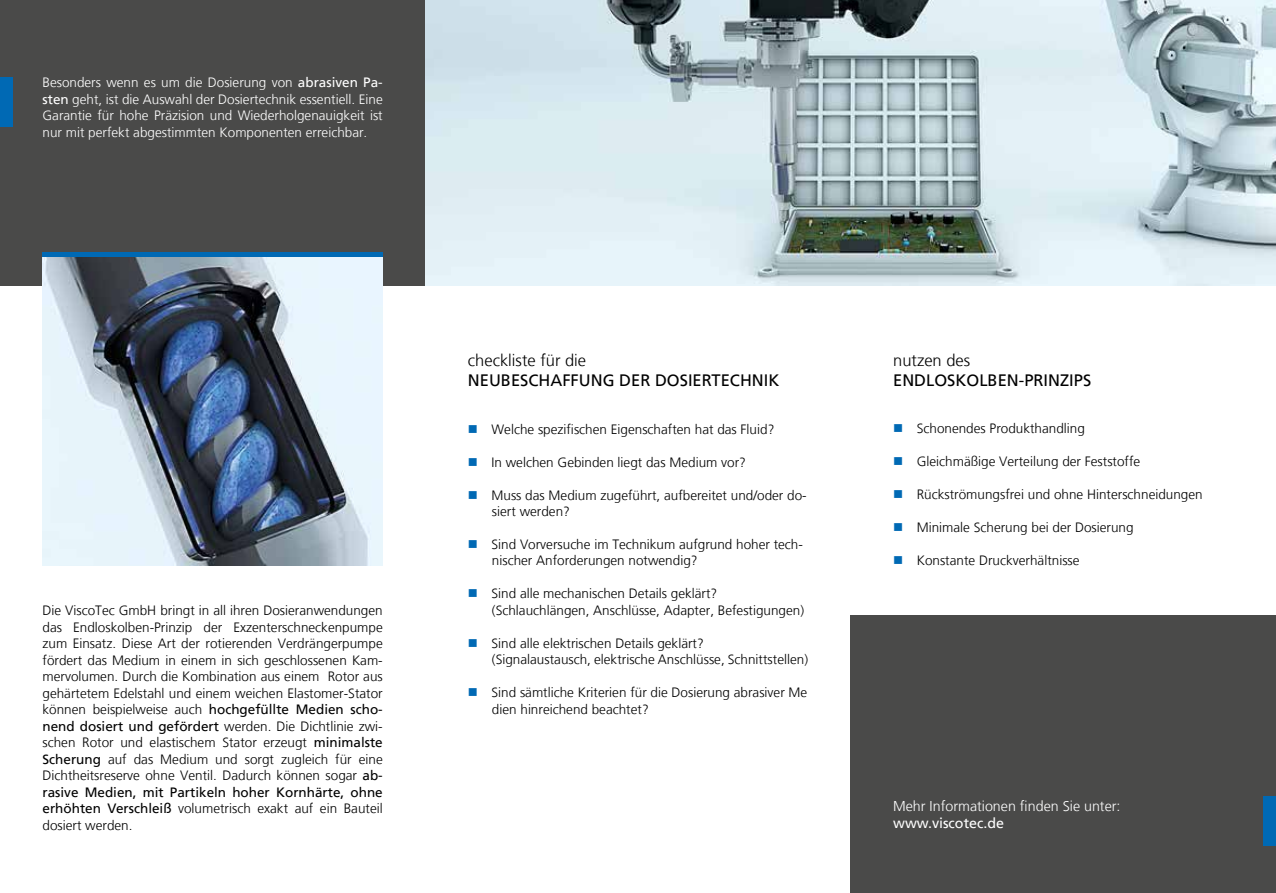
<style>
.page{position:relative;width:1276px;height:893px;background:#fff}
.page>*{position:absolute;margin:0;border:0;box-sizing:border-box;transform-origin:0 0}
.t1{font:16.5px "Frutiger LT";color:#000}
.t2{font:300 16.5px "Frutiger LT";color:#000}
.t3{font:300 14.25px "Frutiger LT";color:#fff}
.t4{font:14.25px "Frutiger LT";color:#fff}
.t5{font:300 13.5px/16.5px "Frutiger LT";color:#000}
.t6{font:300 13.5px/16.5px "Frutiger LT";color:#fff;text-align:justify}
.s1{font-weight:400}
.s2{color:#0069b4}
</style>
<div class="page">
<div style="left:850px;top:615px;width:426px;height:278px;background:#4a4a49"></div>
<div style="left:1263px;top:796px;width:13px;height:50px;background:#0069b4"></div>
<div style="left:0;top:0;width:425px;height:285px;background:#4a4a49"></div>
<div style="left:0;top:77px;width:13px;height:49px;background:#0069b4"></div>
<img style="left:43px;top:257px;width:340px;height:309px">
<div style="left:43px;top:252px;width:340px;height:5px;background:#0069b4"></div>
<img style="left:425px;top:0;width:851px;height:285px">
<p class="t6" style="left:43px;top:74px;width:342px">Besonders wenn es um die Dosierung von <span class="s1">abrasiven Pa&shy;sten</span> geht, ist die Auswahl der Dosiertechnik essentiell. Eine Garantie für hohe Präzision und Wiederholgenauigkeit ist nur mit perfekt abgestimmten Komponenten erreichbar.</p>
<p class="t5" style="left:43px;top:602px;width:342px;text-align:justify">Die ViscoTec GmbH bringt in all ihren Dosieranwendungen das Endloskolben-Prinzip der Exzenterschneckenpumpe zum Einsatz. Diese Art der rotierenden Verdrängerpumpe fördert das Medium in einem in sich geschlossenen Kam&shy;mervolumen. Durch die Kombination aus einem Rotor aus gehärtetem Edelstahl und einem weichen Elastomer-Stator können beispielweise auch <span class="s1">hochgefüllte Medien scho&shy;nend dosiert und gefördert</span> werden. Die Dichtlinie zwi&shy;schen Rotor und elastischem Stator erzeugt <span class="s1">minimalste Scherung</span> auf das Medium und sorgt zugleich für eine Dichtheitsreserve ohne Ventil. Dadurch können sogar <span class="s1">ab&shy;rasive Medien, mit Partikeln hoher Kornhärte, ohne erhöhten Verschleiß</span> volumetrisch exakt auf ein Bauteil dosiert werden.</p>
<p class="t2" style="left:468px;top:351px;width:120px">checkliste für die</p>
<p class="t1" style="left:468px;top:371px;width:313px">NEUBESCHAFFUNG DER DOSIERTECHNIK</p>
<p class="t5" style="left:468px;top:421px;width:308px"><span class="s2">■</span> Welche spezifischen Eigenschaften hat das Fluid?</p>
<p class="t5" style="left:468px;top:454px;width:279px"><span class="s2">■</span> In welchen Gebinden liegt das Medium vor?</p>
<p class="t5" style="left:492px;top:487px;width:316px;text-indent:-24px"><span class="s2">■</span> Muss das Medium zugeführt, aufbereitet und/oder do&shy;siert werden?</p>
<p class="t5" style="left:492px;top:536px;width:312px;text-indent:-24px"><span class="s2">■</span> Sind Vorversuche im Technikum aufgrund hoher tech&shy;nischer Anforderungen notwendig?</p>
<p class="t5" style="left:492px;top:586px;width:314px;text-indent:-24px"><span class="s2">■</span> Sind alle mechanischen Details geklärt? (Schlauchlängen, Anschlüsse, Adapter, Befestigungen)</p>
<p class="t5" style="left:492px;top:635px;width:318px;text-indent:-24px"><span class="s2">■</span> Sind alle elektrischen Details geklärt?<br>(Signalaustausch, elektrische Anschlüsse, Schnittstellen)</p>
<p class="t5" style="left:492px;top:685px;width:317px;text-indent:-24px"><span class="s2">■</span> Sind sämtliche Kriterien für die Dosierung abrasiver Me dien hinreichend beachtet?</p>
<p class="t2" style="left:893px;top:351px;width:79px">nutzen des</p>
<p class="t1" style="left:893px;top:371px;width:200px">ENDLOSKOLBEN-PRINZIPS</p>
<p class="t5" style="left:893px;top:421px;width:193px"><span class="s2">■</span> Schonendes Produkthandling</p>
<p class="t5" style="left:893px;top:454px;width:249px"><span class="s2">■</span> Gleichmäßige Verteilung der Feststoffe</p>
<p class="t5" style="left:893px;top:487px;width:311px"><span class="s2">■</span> Rückströmungsfrei und ohne Hinterschneidungen</p>
<p class="t5" style="left:893px;top:520px;width:242px"><span class="s2">■</span> Minimale Scherung bei der Dosierung</p>
<p class="t5" style="left:893px;top:553px;width:188px"><span class="s2">■</span> Konstante Druckverhältnisse</p>
<p class="t3" style="left:893px;top:798px;width:229px">Mehr Informationen finden Sie unter:</p>
<p class="t4" style="left:893px;top:815px;width:112px">www.viscotec.de</p>
</div>
